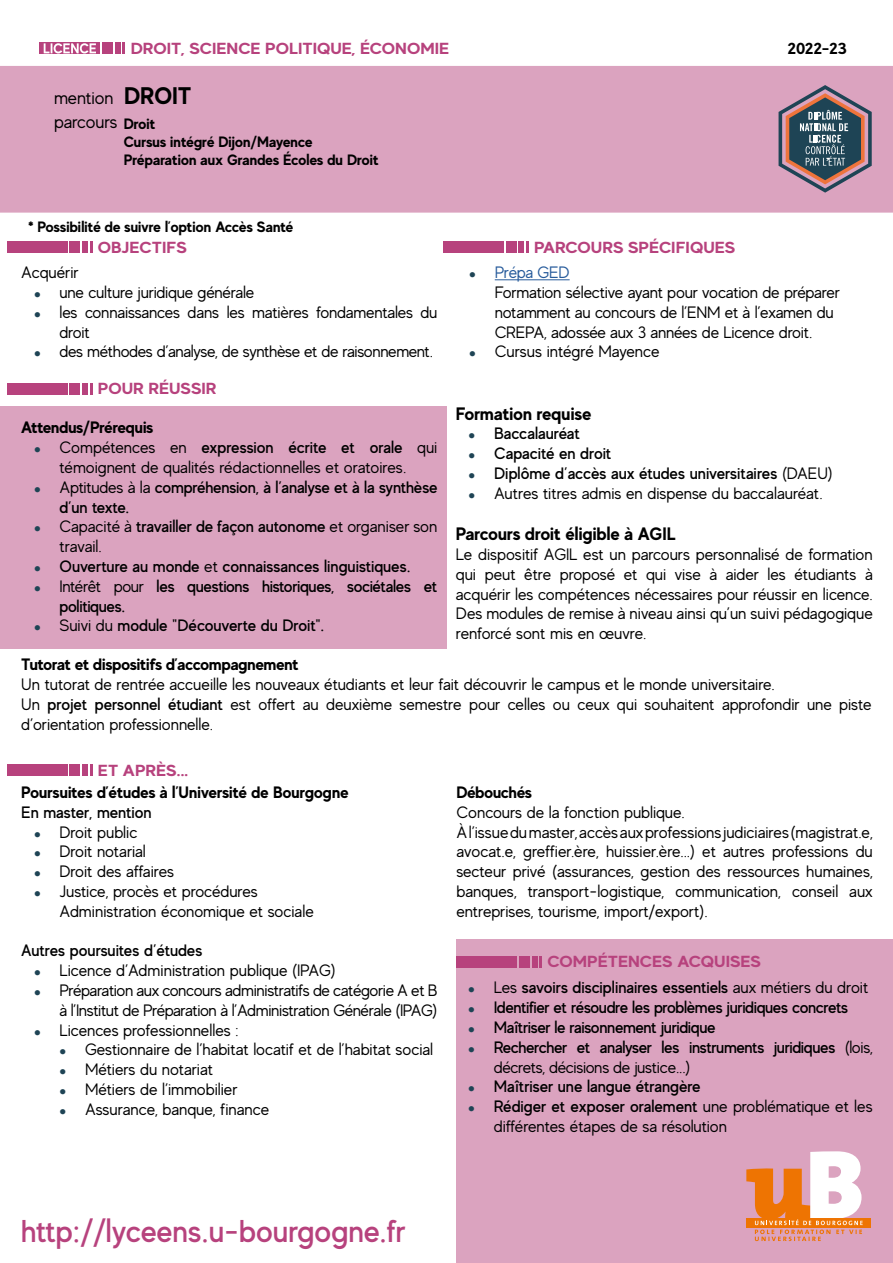
<style>
.page{position:relative;width:893px;height:1263px;background:#fff}
.page>*{position:absolute;margin:0;border:0;box-sizing:border-box;transform-origin:0 0}
.t1{font:500 31.5px "MADE Evolve Sans";letter-spacing:-.005em;color:#b7427d}
.t2{font:700 24px "MADE Evolve Sans";color:#000}
.t3{font:700 18px "MADE Evolve Sans";color:#000}
.t4{font:18px "MADE Evolve Sans";letter-spacing:-.01em;color:#000}
.t5{font:16.5px/19.8px "MADE Evolve Sans";letter-spacing:-.01em;color:#000}
.t6{font:500 16.5px/19.8px "MADE Evolve Sans";letter-spacing:-.01em;color:#000}
.t7{font:700 16.5px "MADE Evolve Sans";letter-spacing:-.01em;color:#000}
.t8{font:16.5px "MADE Evolve Sans";letter-spacing:-.02em;color:#275b9b}
.t9{font:700 16.05px "MADE Evolve Sans";color:#b7427d;scale:1.12 1}
.t10{font:700 16.05px "MADE Evolve Sans";letter-spacing:-.035em;color:#000;scale:1.12 1}
.t11{font:700 15px/18px "MADE Evolve Sans";color:#000}
.s1{font-weight:700;font-size:15px}
.s2{font-weight:700}
.s3{font-weight:400}
.s4{font-weight:500}
</style>
<div class="page">
<div style="left:0;top:406px;width:446px;height:242px;background:#dba3bf"></div>
<div style="left:0;top:66px;width:893px;height:147px;background:#dba3bf"></div>
<div style="left:456px;top:939px;width:437px;height:324px;background:#dba3bf"></div>
<svg style="left:778px;top:85px;width:94px;height:108px"></svg>
<svg style="left:40px;top:43px;width:60px;height:11px"></svg>
<div style="left:102px;top:43px;width:11px;height:11px;background:#b7427d"></div>
<div style="left:115px;top:43px;width:5px;height:11px;background:#b7427d"></div>
<svg style="left:123px;top:43px;width:2px;height:11px"></svg>
<svg style="left:44px;top:43px;width:52px;height:10px"></svg>
<div style="left:456px;top:956px;width:61px;height:11px;background:#b7427d"></div>
<div style="left:519px;top:956px;width:11px;height:11px;background:#b7427d"></div>
<div style="left:532px;top:956px;width:5px;height:11px;background:#b7427d"></div>
<svg style="left:539px;top:956px;width:3px;height:11px"></svg>
<div style="left:7px;top:765px;width:60px;height:11px;background:#b7427d"></div>
<div style="left:70px;top:765px;width:10px;height:11px;background:#b7427d"></div>
<div style="left:82px;top:765px;width:6px;height:11px;background:#b7427d"></div>
<svg style="left:90px;top:765px;width:3px;height:11px"></svg>
<div style="left:7px;top:383px;width:60px;height:11px;background:#b7427d"></div>
<div style="left:70px;top:383px;width:10px;height:11px;background:#b7427d"></div>
<div style="left:82px;top:383px;width:6px;height:11px;background:#b7427d"></div>
<svg style="left:90px;top:383px;width:3px;height:11px"></svg>
<div style="left:7px;top:242px;width:60px;height:11px;background:#b7427d"></div>
<div style="left:70px;top:242px;width:10px;height:11px;background:#b7427d"></div>
<div style="left:82px;top:242px;width:6px;height:11px;background:#b7427d"></div>
<svg style="left:90px;top:242px;width:3px;height:11px"></svg>
<div style="left:443px;top:242px;width:60px;height:11px;background:#b7427d"></div>
<div style="left:506px;top:242px;width:10px;height:11px;background:#b7427d"></div>
<div style="left:519px;top:242px;width:5px;height:11px;background:#b7427d"></div>
<svg style="left:526px;top:242px;width:3px;height:11px"></svg>
<div style="left:746px;top:1218px;width:125px;height:10px;background:#ee7402"></div>
<svg style="left:746px;top:1151px;width:117px;height:90px"></svg>
<hr style="left:495px;top:279px;width:75px;height:1px;background:#275b9b">
<p class="t9" style="left:131px;top:38px;width:286px">DROIT, SCIENCE POLITIQUE, ÉCONOMIE</p>
<h2 class="t2" style="left:124px;top:81px;width:69px">DROIT</h2>
<p class="t4" style="left:54px;top:111px;width:103px">parcours <span class="s1">Droit</span></p>
<p class="t11" style="left:124px;top:133px;width:257px">Cursus intégré Dijon/Mayence<br>Préparation aux Grandes Écoles du Droit</p>
<p class="t4" style="left:54px;top:86px;width:61px">mention</p>
<p class="t11" style="left:29px;top:217px;width:266px">* Possibilité de suivre l’option Accès Santé</p>
<p class="t9" style="left:98px;top:237px;width:81px">OBJECTIFS</p>
<p class="t9" style="left:534px;top:237px;width:181px">PARCOURS SPÉCIFIQUES</p>
<p class="t10" style="left:787px;top:38px;width:55px">2022-23</p>
<p class="t5" style="left:60px;top:262px;width:379px;text-indent:-38px">Acquérir<br>une culture juridique générale<br>les connaissances dans les matières fondamentales du droit<br>des méthodes d’analyse, de synthèse et de raisonnement.</p>
<p class="t8" style="left:495px;top:262px;width:76px">Prépa GED</p>
<p class="t5" style="left:495px;top:282px;width:347px">Formation sélective ayant pour vocation de préparer notamment au concours de l’ENM et à l’examen du CREPA, adossée aux 3 années de Licence droit.<br>Cursus intégré Mayence</p>
<p class="t9" style="left:98px;top:379px;width:107px">POUR RÉUSSIR</p>
<p class="t6" style="left:60px;top:417px;width:379px;text-indent:-38px"><span class="s2">Attendus/Prérequis<br></span><span class="s3">Compétences en</span> expression écrite et orale <span class="s3">qui témoignent de qualités rédactionnelles et oratoires.<br>Aptitudes à la</span> compréhension, à l’analyse et à la synthèse d’un texte.<br><span class="s3">Capacité à</span> travailler de façon autonome <span class="s3">et organiser son travail.<br></span>Ouverture au monde <span class="s3">et</span> connaissances linguistiques.<br><span class="s3">Intérêt pour</span> les questions historiques, sociétales et politiques.<br><span class="s3">Suivi du</span> module "Découverte du Droit".</p>
<p class="t3" style="left:456px;top:402px;width:137px">Formation requise</p>
<p class="t6" style="left:494px;top:423px;width:340px">Baccalauréat<br>Capacité en droit<br>Diplôme d’accès aux études universitaires <span class="s3">(DAEU)<br>Autres titres admis en dispense du baccalauréat.</span></p>
<p class="t3" style="left:456px;top:522px;width:221px">Parcours droit éligible à AGIL</p>
<p class="t5" style="left:456px;top:544px;width:418px;text-align:justify">Le dispositif AGIL est un parcours personnalisé de formation qui peut être proposé et qui vise à aider les étudiants à acquérir les compétences nécessaires pour réussir en licence.<br>Des modules de remise à niveau ainsi qu’un suivi pédagogique renforcé sont mis en œuvre.</p>
<p class="t7" style="left:21px;top:654px;width:279px">Tutorat et dispositifs d’accompagnement</p>
<p class="t5" style="left:21px;top:674px;width:852px">Un tutorat de rentrée accueille les nouveaux étudiants et leur fait découvrir le campus et le monde universitaire.<br>Un <span class="s4">projet personnel étudiant</span> est offert au deuxième semestre pour celles ou ceux qui souhaitent approfondir une piste d’orientation professionnelle.</p>
<p class="t9" style="left:98px;top:760px;width:82px">ET APRÈS...</p>
<p class="t7" style="left:21px;top:782px;width:329px">Poursuites d’études à l’Université de Bourgogne</p>
<p class="t6" style="left:21px;top:802px;width:132px">En master, mention</p>
<p class="t5" style="left:60px;top:821px;width:256px">Droit public<br>Droit notarial<br>Droit des affaires<br>Justice, procès et procédures<br>Administration économique et sociale</p>
<p class="t6" style="left:21px;top:940px;width:183px">Autres poursuites d’études</p>
<p class="t5" style="left:60px;top:960px;width:379px">Licence d’Administration publique (IPAG)<br>Préparation aux concours administratifs de catégorie A et B à l’Institut de Préparation à l’Administration Générale (IPAG)<br>Licences professionnelles :</p>
<p class="t5" style="left:85px;top:1039px;width:350px">Gestionnaire de l’habitat locatif et de l’habitat social<br>Métiers du notariat<br>Métiers de l’immobilier<br>Assurance, banque, finance</p>
<p class="t7" style="left:456px;top:782px;width:77px">Débouchés</p>
<p class="t5" style="left:456px;top:802px;width:418px">Concours de la fonction publique.<br>À l’issue du master, accès aux professions judiciaires (magistrat.e, avocat.e, greffier.ère, huissier.ère...) et autres professions du secteur privé (assurances, gestion des ressources humaines, banques, transport-logistique, communication, conseil aux entreprises, tourisme, import/export).</p>
<p class="t9" style="left:547px;top:951px;width:192px">COMPÉTENCES ACQUISES</p>
<p class="t6" style="left:494px;top:977px;width:380px"><span class="s3">Les</span> savoirs disciplinaires essentiels <span class="s3">aux métiers du droit </span>Identifier et résoudre les problèmes juridiques concrets Maîtriser le raisonnement juridique<br>Rechercher et analyser les instruments juridiques <span class="s3">(lois, décrets, décisions de justice...)</span></p>
<p class="t6" style="left:494px;top:1076px;width:381px">Maîtriser une langue étrangère<br>Rédiger et exposer oralement <span class="s3">une problématique et les différentes étapes de sa résolution</span></p>
<h1 class="t1" style="left:21px;top:1211px;width:386px">http://lyceens.u-bourgogne.fr</h1>
</div>
